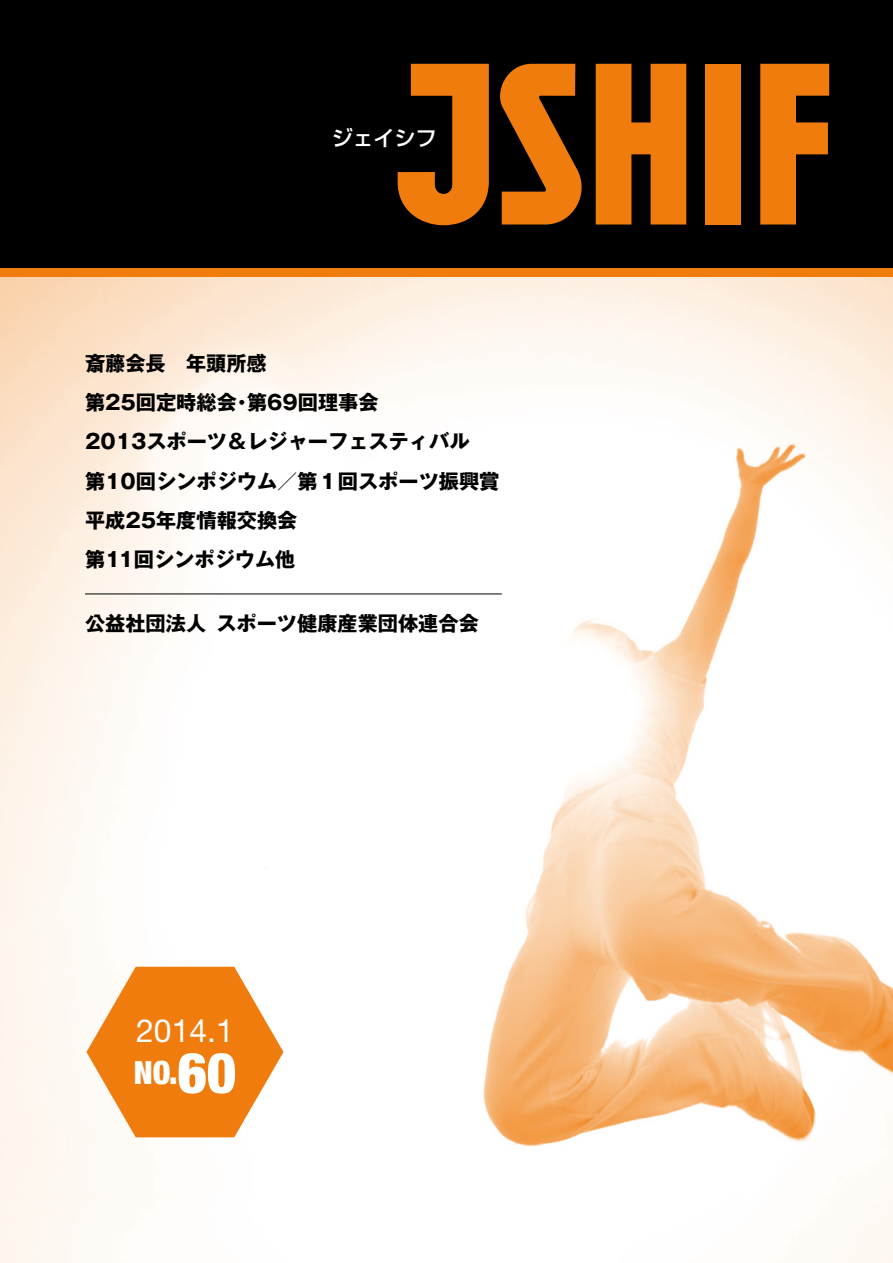
<style>
.page{position:relative;width:893px;height:1263px;background:#fff}
.page>*{position:absolute;margin:0;border:0;box-sizing:border-box;transform-origin:0 0}
.t1{font:31.95px/42px "Helvetica Neue";color:#fff}
.t2{font:500 21.3px "Shin Go Pro";letter-spacing:-.015em;color:#fff}
.t3{font:700 20.25px/39.3px "Gothic MB101 Pro";color:#000}
.s1{font-weight:900;font-stretch:condensed}
.s2{font-weight:900;font-stretch:condensed;font-size:56.4px}
</style>
<div class="page">
<img style="left:0;top:276px;width:893px;height:987px">
<div style="left:0;top:0;width:893px;height:268px;background:#000"></div>
<div style="left:0;top:268px;width:893px;height:8px;background:#ef7c0d"></div>
<svg style="left:398px;top:64px;width:184px;height:161px"></svg>
<div style="left:705px;top:64px;width:36px;height:161px;background:#ef7c0d"></div>
<svg style="left:760px;top:64px;width:69px;height:161px"></svg>
<svg style="left:596px;top:64px;width:90px;height:161px"></svg>
<hr style="left:85px;top:594px;width:417px;height:1px;background:#000">
<svg style="left:86px;top:967px;width:197px;height:170px"></svg>
<p class="t2" style="left:332px;top:121px;width:107px">ジェイシフ</p>
<p class="t3" style="left:85px;top:341px;width:416px">斎藤会長　年頭所感<br>第25回定時総会・第69回理事会<br>2013スポーツ＆レジャーフェスティバル第10回シンポジウム／第１回スポーツ振興賞平成25年度情報交換会<br>第11回シンポジウム他</p>
<p class="t3" style="left:85px;top:601px;width:395px">公益社団法人スポーツ健康産業団体連合会</p>
<h1 class="t1" style="left:134px;top:1009px;width:104px">2014.1<br><span class="s1">NO.</span><span class="s2">60</span></h1>
</div>
